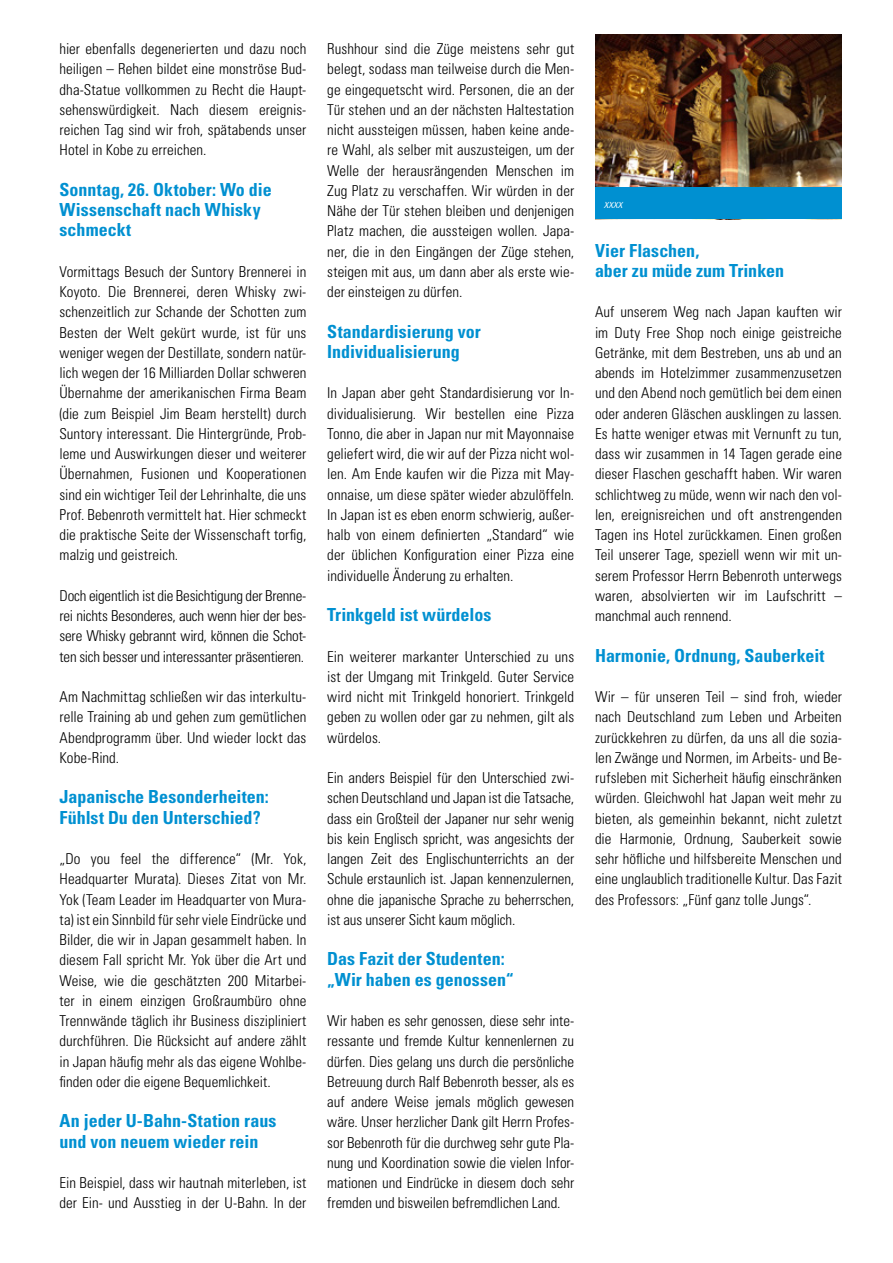
<style>
.page{position:relative;width:893px;height:1263px;background:#fff}
.page>*{position:absolute;margin:0;border:0;box-sizing:border-box;transform-origin:0 0}
.t1{font:700 condensed 18px/20.2px "Univers";color:#0090d1}
.t2{font:300 condensed 15px/20.2px "Univers";color:#000;text-align:justify}
.t3{font:italic 300 condensed 12px "Univers";color:#fff}
</style>
<div class="page">
<img style="left:595px;top:34px;width:247px;height:154px">
<div style="left:595px;top:188px;width:247px;height:31px;background:#0090d1"></div>
<p class="t2" style="left:60px;top:38px;width:248px">hier ebenfalls degenerierten und dazu noch heiligen – Rehen bildet eine monströse Bud&shy;dha-Statue vollkommen zu Recht die Haupt&shy;sehenswürdigkeit. Nach diesem ereignis&shy;reichen Tag sind wir froh, spätabends unser Hotel in Kobe zu erreichen.</p>
<p class="t1" style="left:60px;top:179px;width:214px">Sonntag, 26. Oktober: Wo die<br>Wissenschaft nach Whisky schmeckt</p>
<p class="t2" style="left:60px;top:261px;width:248px">Vormittags Besuch der Suntory Brennerei in Koyoto. Die Brennerei, deren Whisky zwi&shy;schenzeitlich zur Schande der Schotten zum Besten der Welt gekürt wurde, ist für uns weniger wegen der Destillate, sondern natür&shy;lich wegen der 16 Milliarden Dollar schweren Übernahme der amerikanischen Firma Beam (die zum Beispiel Jim Beam herstellt) durch Suntory interessant. Die Hintergründe, Prob&shy;leme und Auswirkungen dieser und weiterer Übernahmen, Fusionen und Kooperationen sind ein wichtiger Teil der Lehrinhalte, die uns Prof. Bebenroth vermittelt hat. Hier schmeckt die praktische Seite der Wissenschaft torfig, malzig und geistreich.</p>
<p class="t2" style="left:60px;top:585px;width:248px">Doch eigentlich ist die Besichtigung der Brenne&shy;rei nichts Besonderes, auch wenn hier der bes&shy;sere Whisky gebrannt wird, können die Schot&shy;ten sich besser und interessanter präsentieren.</p>
<p class="t2" style="left:60px;top:686px;width:248px">Am Nachmittag schließen wir das interkultu&shy;relle Training ab und gehen zum gemütlichen Abendprogramm über. Und wieder lockt das Kobe-Rind.</p>
<p class="t1" style="left:60px;top:786px;width:211px">Japanische Besonderheiten:<br>Fühlst Du den Unterschied?</p>
<p class="t2" style="left:60px;top:848px;width:248px">„Do you feel the difference“ (Mr. Yok, Headquarter Murata). Dieses Zitat von Mr.<br>Yok (Team Leader im Headquarter von Mura&shy;ta) ist ein Sinnbild für sehr viele Eindrücke und Bilder, die wir in Japan gesammelt haben. In diesem Fall spricht Mr. Yok über die Art und Weise, wie die geschätzten 200 Mitarbei&shy;ter in einem einzigen Großraumbüro ohne Trennwände täglich ihr Business diszipliniert durchführen. Die Rücksicht auf andere zählt in Japan häufig mehr als das eigene Wohlbe&shy;finden oder die eigene Bequemlichkeit.</p>
<p class="t1" style="left:60px;top:1110px;width:219px">An jeder U-Bahn-Station raus und von neuem wieder rein</p>
<p class="t2" style="left:60px;top:1172px;width:248px">Ein Beispiel, dass wir hautnah miterleben, ist der Ein- und Ausstieg in der U-Bahn. In der</p>
<p class="t2" style="left:327px;top:38px;width:248px">Rushhour sind die Züge meistens sehr gut belegt, sodass man teilweise durch die Men&shy;ge eingequetscht wird. Personen, die an der Tür stehen und an der nächsten Haltestation nicht aussteigen müssen, haben keine ande&shy;re Wahl, als selber mit auszusteigen, um der Welle der herausrängenden Menschen im Zug Platz zu verschaffen. Wir würden in der Nähe der Tür stehen bleiben und denjenigen Platz machen, die aussteigen wollen. Japa&shy;ner, die in den Eingängen der Züge stehen, steigen mit aus, um dann aber als erste wie&shy;der einsteigen zu dürfen.</p>
<p class="t1" style="left:327px;top:321px;width:155px">Standardisierung vor<br>Individualisierung</p>
<p class="t2" style="left:327px;top:383px;width:248px">In Japan aber geht Standardisierung vor In&shy;dividualisierung. Wir bestellen eine Pizza Tonno, die aber in Japan nur mit Mayonnaise geliefert wird, die wir auf der Pizza nicht wol&shy;len. Am Ende kaufen wir die Pizza mit May&shy;onnaise, um diese später wieder abzulöffeln.<br>In Japan ist es eben enorm schwierig, außer&shy;halb von einem definierten „Standard“ wie der üblichen Konfiguration einer Pizza eine individuelle Änderung zu erhalten.</p>
<p class="t1" style="left:327px;top:604px;width:166px">Trinkgeld ist würdelos</p>
<p class="t2" style="left:327px;top:646px;width:248px">Ein weiterer markanter Unterschied zu uns ist der Umgang mit Trinkgeld. Guter Service wird nicht mit Trinkgeld honoriert. Trinkgeld geben zu wollen oder gar zu nehmen, gilt als würdelos.</p>
<p class="t2" style="left:327px;top:767px;width:248px">Ein anders Beispiel für den Unterschied zwi&shy;schen Deutschland und Japan ist die Tatsache, dass ein Großteil der Japaner nur sehr wenig bis kein Englisch spricht, was angesichts der langen Zeit des Englischunterrichts an der Schule erstaunlich ist. Japan kennenzulernen, ohne die japanische Sprache zu beherrschen, ist aus unserer Sicht kaum möglich.</p>
<p class="t1" style="left:327px;top:948px;width:188px">Das Fazit der Studenten: „Wir haben es genossen“</p>
<p class="t2" style="left:327px;top:1010px;width:248px">Wir haben es sehr genossen, diese sehr inte&shy;ressante und fremde Kultur kennenlernen zu dürfen. Dies gelang uns durch die persönliche Betreuung durch Ralf Bebenroth besser, als es auf andere Weise jemals möglich gewesen wäre. Unser herzlicher Dank gilt Herrn Profes&shy;sor Bebenroth für die durchweg sehr gute Pla&shy;nung und Koordination sowie die vielen Infor&shy;mationen und Eindrücke in diesem doch sehr fremden und bisweilen befremdlichen Land.</p>
<p class="t3" style="left:604px;top:197px;width:20px">xxxx</p>
<p class="t1" style="left:595px;top:240px;width:190px">Vier Flaschen,<br>aber zu müde zum Trinken</p>
<p class="t2" style="left:595px;top:302px;width:248px">Auf unserem Weg nach Japan kauften wir im Duty Free Shop noch einige geistreiche Getränke, mit dem Bestreben, uns ab und an abends im Hotelzimmer zusammenzusetzen und den Abend noch gemütlich bei dem einen oder anderen Gläschen ausklingen zu lassen.<br>Es hatte weniger etwas mit Vernunft zu tun, dass wir zusammen in 14 Tagen gerade eine dieser Flaschen geschafft haben. Wir waren schlichtweg zu müde, wenn wir nach den vol&shy;len, ereignisreichen und oft anstrengenden Tagen ins Hotel zurückkamen. Einen großen Teil unserer Tage, speziell wenn wir mit un&shy;serem Professor Herrn Bebenroth unterwegs waren, absolvierten wir im Laufschritt – manchmal auch rennend.</p>
<p class="t1" style="left:595px;top:645px;width:231px">Harmonie, Ordnung, Sauberkeit</p>
<p class="t2" style="left:595px;top:686px;width:248px">Wir – für unseren Teil – sind froh, wieder nach Deutschland zum Leben und Arbeiten zurückkehren zu dürfen, da uns all die sozia&shy;len Zwänge und Normen, im Arbeits- und Be&shy;rufsleben mit Sicherheit häufig einschränken würden. Gleichwohl hat Japan weit mehr zu bieten, als gemeinhin bekannt, nicht zuletzt die Harmonie, Ordnung, Sauberkeit sowie sehr höfliche und hilfsbereite Menschen und eine unglaublich traditionelle Kultur. Das Fazit des Professors: „Fünf ganz tolle Jungs“.</p>
</div>
